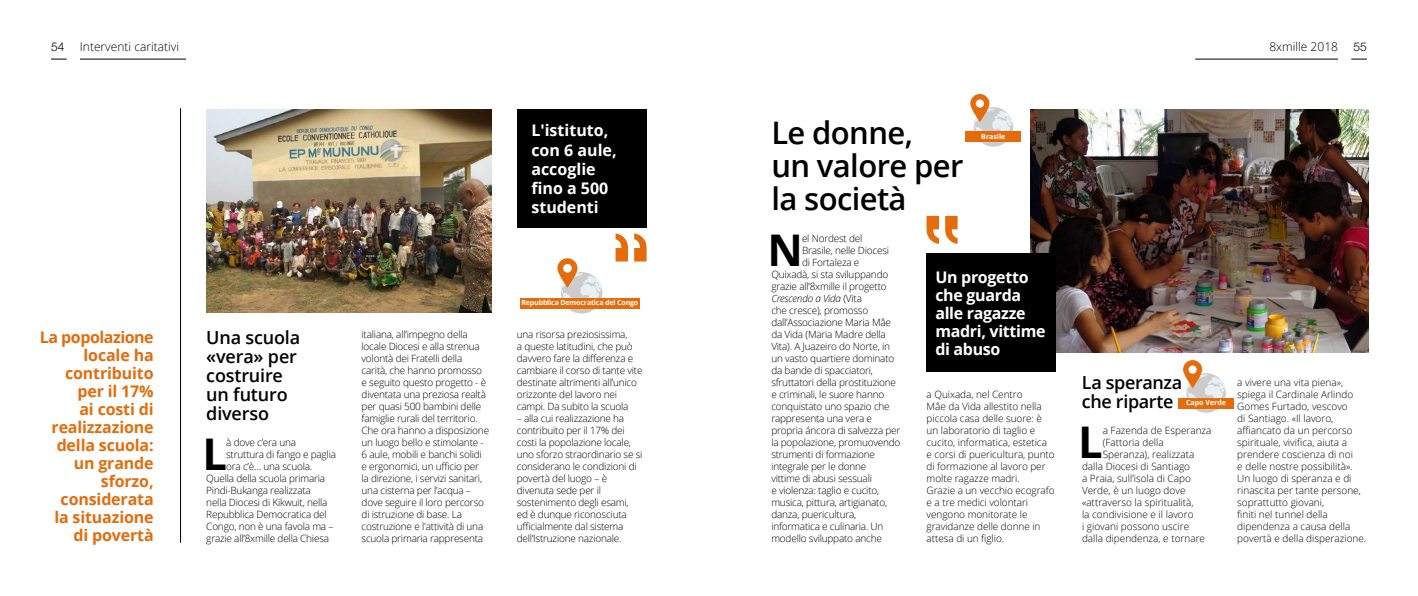
<style>
.page{position:relative;width:1418px;height:596px;background:#fff}
.page>*{position:absolute;margin:0;border:0;box-sizing:border-box;transform-origin:0 0}
.t1{font:700 43.6px "Open Sans";color:#000}
.t2{font:600 31px/33px "Open Sans";letter-spacing:-.02em;color:#000}
.t3{font:600 18px/19px "Open Sans";letter-spacing:-.01em;color:#000}
.t4{font:700 16px/18px "Open Sans";letter-spacing:-.01em;color:#e46c0c;text-align:right}
.t5{font:700 16px/18px "Open Sans";letter-spacing:-.02em;color:#fff}
.t6{font:700 16px/19px "Open Sans";color:#fff}
.t7{font:300 12px "Open Sans";color:#000}
.t8{font:300 12px "Helvetica Neue LT Std";color:#000}
.t9{font:300 10px/12px "Open Sans";letter-spacing:-.02em;color:#000}
.t10{font:300 10px/12px "Open Sans";color:#000}
.t11{font:italic 300 10px "Open Sans";letter-spacing:-.02em;color:#000}
.t12{font:700 7px "Open Sans";letter-spacing:-.02em;color:#fff}
.t13{font:700 7px "Open Sans";color:#fff}
.s1{font-style:normal}
</style>
<div class="page">
<svg style="left:1351px;top:59px;width:15px;height:1px"></svg>
<svg style="left:51px;top:59px;width:16px;height:1px"></svg>
<hr style="left:1195px;top:59px;width:142px;height:1px;background:#000">
<hr style="left:80px;top:59px;width:106px;height:1px;background:#000">
<div style="left:973px;top:107px;width:40px;height:39px;background:#ccc;border-radius:50%"></div>
<div style="left:965px;top:132px;width:55px;height:10px;background:#e46c0c"></div>
<svg style="left:970px;top:94px;width:43px;height:50px"></svg>
<img style="left:1030px;top:110px;width:338px;height:242px">
<svg style="left:926px;top:216px;width:31px;height:28px"></svg>
<div style="left:926px;top:253px;width:130px;height:118px;background:#000"></div>
<hr style="left:180px;top:108px;width:1px;height:434px;background:#000">
<img style="left:206px;top:110px;width:285px;height:202px">
<svg style="left:615px;top:233px;width:32px;height:28px"></svg>
<div style="left:517px;top:109px;width:129px;height:119px;background:#000"></div>
<div style="left:1186px;top:373px;width:39px;height:39px;background:#ccc;border-radius:50%"></div>
<div style="left:1178px;top:398px;width:55px;height:10px;background:#e46c0c"></div>
<svg style="left:1182px;top:360px;width:43px;height:50px"></svg>
<div style="left:561px;top:272px;width:41px;height:41px;background:#ccc;border-radius:50%"></div>
<svg style="left:557px;top:258px;width:45px;height:53px"></svg>
<div style="left:520px;top:298px;width:119px;height:10px;background:#e46c0c"></div>
<p class="t8" style="left:51px;top:39px;width:15px">54</p>
<p class="t7" style="left:80px;top:39px;width:101px">Interventi caritativi</p>
<p class="t7" style="left:1269px;top:39px;width:70px">8xmille 2018</p>
<p class="t8" style="left:1353px;top:39px;width:15px">55</p>
<h3 class="t4" style="left:40px;top:327px;width:115px">La popolazione locale ha contribuito per il 17%<br>ai costi di realizzazione della scuola: un grande sforzo, considerata<br>la situazione di povertà</h3>
<h3 class="t6" style="left:531px;top:121px;width:87px">L'istituto, con 6 aule, accoglie fino a 500 studenti</h3>
<h3 class="t3" style="left:206px;top:327px;width:95px">Una scuola «vera» per costruire un futuro diverso</h3>
<h1 class="t1" style="left:202px;top:423px;width:26px">L</h1>
<p class="t9" style="left:226px;top:436px;width:71px">à dove c’era una</p>
<p class="t9" style="left:226px;top:448px;width:111px">struttura di fango e paglia</p>
<p class="t9" style="left:226px;top:460px;width:88px">ora c’è… una scuola.</p>
<p class="t9" style="left:206px;top:472px;width:120px">Quella della scuola primaria</p>
<p class="t9" style="left:206px;top:484px;width:106px">Pindi-Bukanga realizzata</p>
<p class="t9" style="left:206px;top:496px;width:123px">nella Diocesi di Kikwuit, nella</p>
<p class="t9" style="left:206px;top:508px;width:122px">Repubblica Democratica del</p>
<p class="t9" style="left:206px;top:520px;width:129px">Congo, non è una favola ma –</p>
<p class="t9" style="left:206px;top:532px;width:124px">grazie all’8xmille della Chiesa</p>
<p class="t12" style="left:521px;top:297px;width:118px">Repubblica Democratica del Congo</p>
<p class="t9" style="left:361px;top:328px;width:129px">italiana, all’impegno della locale Diocesi e alla strenua volontà dei Fratelli della carità, che hanno promosso e seguito questo progetto - è diventata una preziosa realtà per quasi 500 bambini delle famiglie rurali del territorio.<br>Che ora hanno a disposizione un luogo bello e stimolante -<br>6 aule, mobili e banchi solidi e ergonomici, un ufficio per<br>la direzione, i servizi sanitari, una cisterna per l’acqua – dove seguire il loro percorso di istruzione di base. La costruzione e l'attività di una scuola primaria rappresenta</p>
<p class="t9" style="left:517px;top:328px;width:127px">una risorsa preziosissima,<br>a queste latitudini, che può davvero fare la differenza e cambiare il corso di tante vite destinate altrimenti all’unico orizzonte del lavoro nei campi. Da subito la scuola</p>
<p class="t9" style="left:517px;top:412px;width:127px">– alla cui realizzazione ha contribuito per il 17% dei costi la popolazione locale, uno sforzo straordinario se si considerano le condizioni di povertà del luogo – è divenuta sede per il sostenimento degli esami, ed è dunque riconosciuta ufficialmente dal sistema dell’Istruzione nazionale.</p>
<h2 class="t2" style="left:771px;top:115px;width:193px">Le donne,<br>un valore per la società</h2>
<p class="t13" style="left:981px;top:131px;width:25px">Brasile</p>
<h1 class="t1" style="left:767px;top:219px;width:37px">N</h1>
<p class="t9" style="left:802px;top:232px;width:62px">el Nordest del</p>
<p class="t9" style="left:802px;top:244px;width:89px">Brasile, nelle Diocesi</p>
<p class="t9" style="left:802px;top:256px;width:59px">di Fortaleza e</p>
<p class="t9" style="left:771px;top:268px;width:118px">Quixadà, si sta sviluppando</p>
<p class="t9" style="left:771px;top:280px;width:117px">grazie all’8xmille il progetto</p>
<p class="t11" style="left:771px;top:291px;width:92px">Crescendo a Vida <span class="s1">(Vita</span></p>
<p class="t9" style="left:771px;top:304px;width:98px">che cresce), promosso</p>
<p class="t9" style="left:771px;top:316px;width:121px">dall’Associazione Maria Mâe</p>
<p class="t9" style="left:771px;top:328px;width:116px">da Vida (Maria Madre della</p>
<p class="t9" style="left:771px;top:340px;width:120px">Vita). A Juazeiro do Norte, in</p>
<p class="t9" style="left:771px;top:352px;width:124px">un vasto quartiere dominato</p>
<p class="t9" style="left:771px;top:364px;width:103px">da bande di spacciatori,</p>
<p class="t9" style="left:771px;top:376px;width:126px">sfruttatori della prostituzione</p>
<p class="t9" style="left:771px;top:388px;width:114px">e criminali, le suore hanno</p>
<p class="t9" style="left:771px;top:400px;width:120px">conquistato uno spazio che</p>
<p class="t9" style="left:771px;top:412px;width:102px">rappresenta una vera e</p>
<p class="t9" style="left:771px;top:424px;width:131px">propria áncora di salvezza per</p>
<p class="t9" style="left:771px;top:436px;width:131px">la popolazione, promuovendo</p>
<p class="t9" style="left:771px;top:448px;width:105px">strumenti di formazione</p>
<p class="t9" style="left:771px;top:460px;width:96px">integrale per le donne</p>
<p class="t9" style="left:771px;top:472px;width:102px">vittime di abusi sessuali</p>
<p class="t9" style="left:771px;top:484px;width:109px">e violenza: taglio e cucito,</p>
<p class="t9" style="left:771px;top:496px;width:117px">musica, pittura, artigianato,</p>
<p class="t9" style="left:771px;top:508px;width:86px">danza, puericultura,</p>
<p class="t9" style="left:771px;top:520px;width:114px">informatica e culinaria. Un</p>
<p class="t9" style="left:771px;top:532px;width:112px">modello sviluppato anche</p>
<h3 class="t5" style="left:935px;top:267px;width:112px">Un progetto che guarda alle ragazze madri, vittime di abuso</h3>
<p class="t9" style="left:926px;top:388px;width:130px">a Quixada, nel Centro<br>Mâe da Vida allestito nella piccola casa delle suore: è un laboratorio di taglio e cucito, informatica, estetica e corsi di puericultura, punto di formazione al lavoro per molte ragazze madri.<br>Grazie a un vecchio ecografo e a tre medici volontari vengono monitorate le gravidanze delle donne in attesa di un figlio.</p>
<h3 class="t3" style="left:1081px;top:372px;width:102px">La speranza che riparte</h3>
<p class="t13" style="left:1186px;top:397px;width:41px">Capo Verde</p>
<h1 class="t1" style="left:1078px;top:411px;width:26px">L</h1>
<p class="t10" style="left:1102px;top:424px;width:110px">a Fazenda de Esperanza</p>
<p class="t10" style="left:1102px;top:436px;width:62px">(Fattoria della</p>
<p class="t10" style="left:1102px;top:448px;width:93px">Speranza), realizzata</p>
<p class="t10" style="left:1082px;top:460px;width:110px">dalla Diocesi di Santiago</p>
<p class="t10" style="left:1082px;top:472px;width:110px">a Praia, sull’isola di Capo</p>
<p class="t10" style="left:1082px;top:484px;width:105px">Verde, è un luogo dove</p>
<p class="t10" style="left:1082px;top:496px;width:113px">«attraverso la spiritualità,</p>
<p class="t10" style="left:1082px;top:508px;width:113px">la condivisione e il lavoro</p>
<p class="t10" style="left:1082px;top:520px;width:109px">i giovani possono uscire</p>
<p class="t10" style="left:1082px;top:532px;width:124px">dalla dipendenza, e tornare</p>
<p class="t10" style="left:1237px;top:376px;width:130px">a vivere una vita piena», spiega il Cardinale Arlindo<br>Gomes Furtado, vescovo<br>di Santiago. «Il lavoro, affiancato da un percorso spirituale, vivifica, aiuta a prendere coscienza di noi<br>e delle nostre possibilità».<br>Un luogo di speranza e di rinascita per tante persone, soprattutto giovani,<br>finiti nel tunnel della dipendenza a causa della povertà e della disperazione.</p>
</div>
